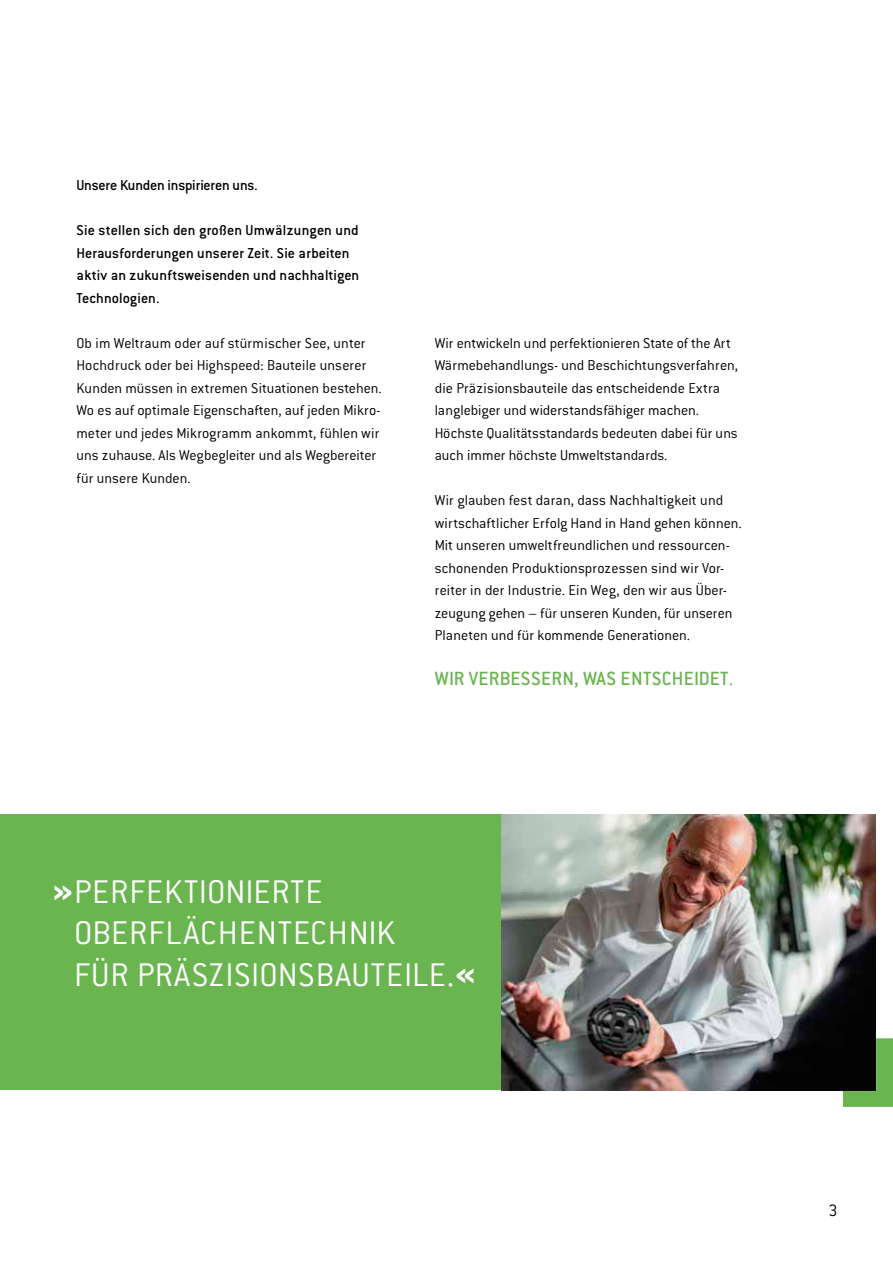
<style>
.page{position:relative;width:893px;height:1263px;background:#fff}
.page>*{position:absolute;margin:0;border:0;box-sizing:border-box;transform-origin:0 0}
.t1{font:300 36px/41.4px "Conduit ITC Pro";letter-spacing:.015em;color:#fff}
.t2{font:500 21px "Conduit ITC Pro";letter-spacing:.015em;color:#6ab550}
.t3{font:300 18px "Conduit ITC Pro";color:#000}
.t4{font:300 15.75px/22.5px "Conduit ITC Pro";color:#000}
.t5{font:500 15.75px/22.5px "Conduit ITC Pro";letter-spacing:.005em;color:#000}
.t6{font:500 15.75px "Conduit ITC Pro";letter-spacing:-.015em;color:#000}
.s1{font-weight:300}
.s2{font-weight:700}
</style>
<div class="page">
<svg style="left:843px;top:1038px;width:50px;height:69px;background:#69b250"></svg>
<div style="left:0;top:814px;width:876px;height:276px;background:#6ab550"></div>
<img style="left:502px;top:814px;width:374px;height:276px">
<p class="t6" style="left:77px;top:177px;width:183px">Unsere Kunden inspirieren uns.</p>
<p class="t5" style="left:77px;top:219px;width:284px">Sie stellen sich den großen Umwälzungen und Herausforderungen unserer Zeit. Sie arbeiten aktiv an zukunftsweisenden und nachhaltigen Technologien.</p>
<p class="t4" style="left:77px;top:332px;width:307px">Ob im Weltraum oder auf stürmischer See, unter Hochdruck oder bei Highspeed: Bauteile unserer Kunden müssen in extremen Situationen bestehen.<br>Wo es auf optimale Eigenschaften, auf jeden Mikro&shy;meter und jedes Mikrogramm ankommt, fühlen wir uns zuhause. Als Wegbegleiter und als Wegbereiter für unsere Kunden.</p>
<p class="t4" style="left:435px;top:332px;width:305px">Wir entwickeln und perfektionieren State of the Art Wärmebehandlungs- und Beschichtungsverfahren, die Präzisionsbauteile das entscheidende Extra langlebiger und widerstandsfähiger machen.<br>Höchste Qualitätsstandards bedeuten dabei für uns auch immer höchste Umweltstandards.</p>
<p class="t4" style="left:435px;top:489px;width:309px">Wir glauben fest daran, dass Nachhaltigkeit und wirtschaftlicher Erfolg Hand in Hand gehen können.<br>Mit unseren umweltfreundlichen und ressourcen&shy;schonenden Produktionsprozessen sind wir Vor&shy;reiter in der Industrie. Ein Weg, den wir aus Über&shy;zeugung gehen – für unseren Kunden, für unseren Planeten und für kommende Generationen.</p>
<h2 class="t2" style="left:435px;top:667px;width:300px">WIR VERBESSERN, WAS ENTSCHEIDET<span class="s1">.</span></h2>
<h1 class="t1" style="left:74px;top:871px;width:403px;text-indent:-22px"><span class="s2">»</span>PERFEKTIONIERTE<br>OBERFLÄCHENTECHNIK<br>FÜR PRÄSZISIONSBAUTEILE.<span class="s2">«</span></h1>
<p class="t3" style="left:828px;top:1200px;width:11px">3</p>
</div>
